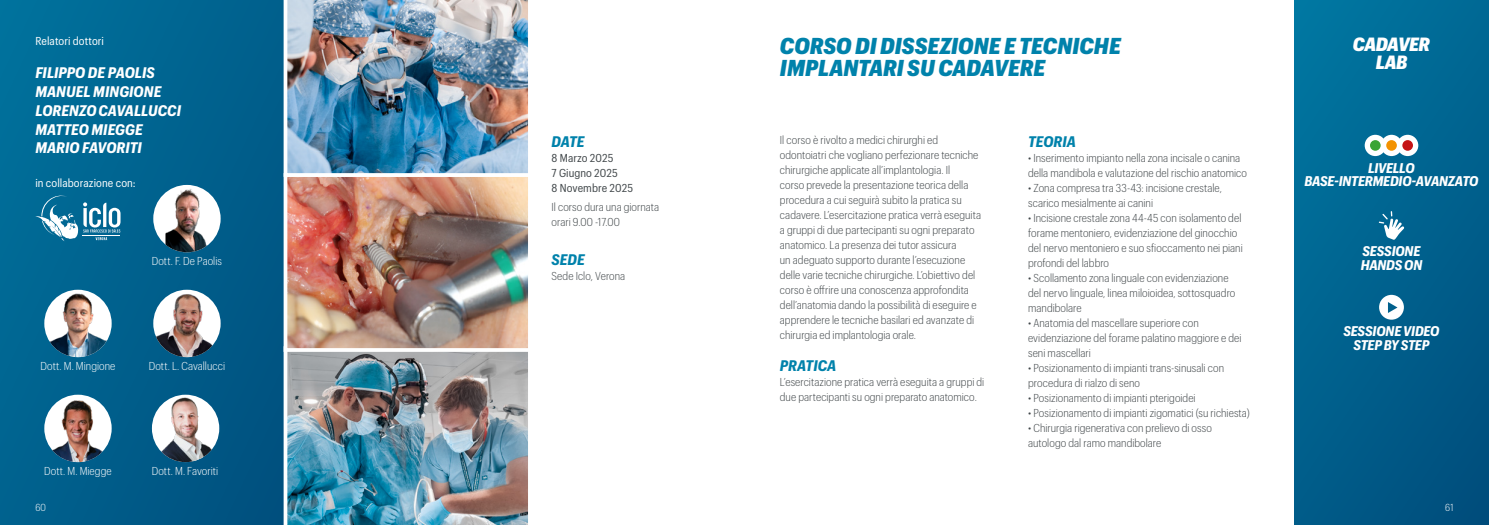
<style>
.page{position:relative;width:1489px;height:525px;background:#fff}
.page>*{position:absolute;margin:0;border:0;box-sizing:border-box;transform-origin:0 0}
.t1{font:italic 900 22.5px/22.5px "Graphik Compact";color:#0082ab}
.t2{font:italic 900 18.75px/18.8px "Graphik Compact";letter-spacing:-.03em;color:#fff;text-align:center}
.t3{font:italic 700 15px/18.8px "Graphik Compact";letter-spacing:-.005em;color:#fff}
.t4{font:italic 700 15px "Graphik Compact";letter-spacing:-.01em;color:#0082ab}
.t5{font:italic 700 13.75px/13.8px "Graphik Compact";letter-spacing:-.02em;color:#fff;text-align:center}
.t6{font:300 11.25px/15px "Graphik Compact";letter-spacing:.005em;color:#404649}
.t7{font:300 11.25px "Graphik Compact";letter-spacing:.005em;color:#fff}
.t8{font:11.25px "Graphik Compact";letter-spacing:.005em;color:#fff}
.t9{font:11.25px/15px "Graphik Compact";letter-spacing:.01em;color:#404649}
.t10{font:300 10px "Graphik Compact";color:#fff}
</style>
<div class="page">
<div style="left:0;top:0;width:283px;height:524px;background:linear-gradient(to right,#016b97,#005785)"></div>
<div style="left:1293px;top:0;width:195px;height:524px;background:linear-gradient(to bottom,#00719c,#005482)"></div>
<svg style="left:35px;top:194px;width:85px;height:48px"></svg>
<svg style="left:44px;top:394px;width:68px;height:68px"></svg>
<img style="left:47px;top:400px;width:58px;height:62px">
<img style="left:152px;top:394px;width:67px;height:68px;border-radius:34px">
<img style="left:44px;top:293px;width:68px;height:64px">
<svg style="left:153px;top:289px;width:68px;height:68px"></svg>
<img style="left:153px;top:294px;width:63px;height:63px">
<div style="left:153px;top:185px;width:68px;height:67px;background:#fff;border-radius:50%"></div>
<img style="left:165px;top:185px;width:43px;height:67px">
<img style="left:283px;top:351px;width:245px;height:173px">
<img style="left:288px;top:178px;width:238px;height:168px">
<div style="left:283px;top:173px;width:248px;height:178px;border:4px solid #fff"></div>
<img style="left:283px;top:0;width:248px;height:177px">
<svg style="left:1378px;top:295px;width:25px;height:24px"></svg>
<svg style="left:1378px;top:211px;width:26px;height:29px"></svg>
<div style="left:1380px;top:135px;width:21px;height:21px;background:#fff;border-radius:50%"></div>
<svg style="left:1385px;top:140px;width:11px;height:11px"></svg>
<div style="left:1396px;top:135px;width:22px;height:21px;background:#fff;border-radius:50%"></div>
<div style="left:1402px;top:140px;width:10px;height:11px;background:#c51315;border-radius:50%"></div>
<div style="left:1364px;top:135px;width:21px;height:21px;background:#fff;border-radius:50%"></div>
<div style="left:1369px;top:140px;width:11px;height:11px;background:#3aa436;border-radius:50%"></div>
<p class="t8" style="left:35px;top:32px;width:70px">Relatori dottori</p>
<h3 class="t3" style="left:35px;top:62px;width:147px">FILIPPO DE PAOLIS<br>MANUEL MINGIONE<br>LORENZO CAVALLUCCI<br>MATTEO MIEGGE<br>MARIO FAVORITI</h3>
<p class="t8" style="left:35px;top:175px;width:102px">in collaborazione con:</p>
<p class="t7" style="left:152px;top:253px;width:72px">Dott. F. De Paolis</p>
<p class="t7" style="left:41px;top:358px;width:76px">Dott. M. Mingione</p>
<p class="t7" style="left:149px;top:358px;width:78px">Dott. L. Cavallucci</p>
<p class="t7" style="left:44px;top:463px;width:69px">Dott. M. Miegge</p>
<p class="t7" style="left:152px;top:463px;width:68px">Dott. M. Favoriti</p>
<h3 class="t4" style="left:551px;top:130px;width:34px">DATE</h3>
<p class="t9" style="left:551px;top:149px;width:83px">8 Marzo 2025<br>7 Giugno 2025<br>8 Novembre 2025</p>
<p class="t6" style="left:551px;top:198px;width:109px">Il corso dura una giornata orari 9.00 -17.00</p>
<h3 class="t4" style="left:551px;top:248px;width:35px">SEDE</h3>
<p class="t6" style="left:551px;top:268px;width:75px">Sede Iclo, Verona</p>
<h1 class="t1" style="left:780px;top:32px;width:342px">CORSO DI DISSEZIONE E TECNICHE<br>IMPLANTARI SU CADAVERE</h1>
<h2 class="t2" style="left:1352px;top:33px;width:79px">CADAVER<br>LAB</h2>
<p class="t6" style="left:780px;top:132px;width:203px">Il corso è rivolto a medici chirurghi ed odontoiatri che vogliano perfezionare tecniche chirurgiche applicate all’implantologia. Il<br>corso prevede la presentazione teorica della procedura a cui seguirà subito la pratica su cadavere. L’esercitazione pratica verrà eseguita a gruppi di due partecipanti su ogni preparato anatomico. La presenza dei tutor assicura<br>un adeguato supporto durante l’esecuzione delle varie tecniche chirurgiche. L’obiettivo del corso è offrire una conoscenza approfondita dell’anatomia dando la possibilità di eseguire e apprendere le tecniche basilari ed avanzate di chirurgia ed implantologia orale.</p>
<h3 class="t4" style="left:780px;top:354px;width:58px">PRATICA</h3>
<p class="t6" style="left:780px;top:373px;width:206px">L’esercitazione pratica verrà eseguita a gruppi di due partecipanti su ogni preparato anatomico.</p>
<h3 class="t4" style="left:1028px;top:130px;width:49px">TEORIA</h3>
<p class="t6" style="left:1028px;top:149px;width:220px">• Inserimento impianto nella zona incisale o canina della mandibola e valutazione del rischio anatomico</p>
<p class="t6" style="left:1028px;top:179px;width:195px">• Zona compresa tra 33-43: incisione crestale, scarico mesialmente ai canini</p>
<p class="t6" style="left:1028px;top:209px;width:216px">• Incisione crestale zona 44-45 con isolamento del forame mentoniero, evidenziazione del ginocchio del nervo mentoniero e suo sfioccamento nei piani profondi del labbro</p>
<p class="t6" style="left:1028px;top:269px;width:209px">• Scollamento zona linguale con evidenziazione del nervo linguale, linea miloioidea, sottosquadro mandibolare</p>
<p class="t6" style="left:1028px;top:314px;width:215px">• Anatomia del mascellare superiore con evidenziazione del forame palatino maggiore e dei seni mascellari</p>
<p class="t6" style="left:1028px;top:359px;width:197px">• Posizionamento di impianti trans-sinusali con procedura di rialzo di seno</p>
<p class="t6" style="left:1028px;top:389px;width:169px">• Posizionamento di impianti pterigoidei</p>
<p class="t6" style="left:1028px;top:404px;width:223px">• Posizionamento di impianti zigomatici (su richiesta)</p>
<p class="t6" style="left:1028px;top:419px;width:185px">• Chirurgia rigenerativa con prelievo di osso autologo dal ramo mandibolare</p>
<p class="t5" style="left:1304px;top:159px;width:175px">LIVELLO<br>BASE-INTERMEDIO-AVANZATO</p>
<p class="t5" style="left:1360px;top:243px;width:63px;text-align:left">SESSIONE<br>HANDS ON</p>
<p class="t5" style="left:1343px;top:323px;width:98px">SESSIONE VIDEO<br>STEP BY STEP</p>
<p class="t10" style="left:35px;top:500px;width:12px">60</p>
<p class="t10" style="left:1444px;top:500px;width:10px">61</p>
</div>
